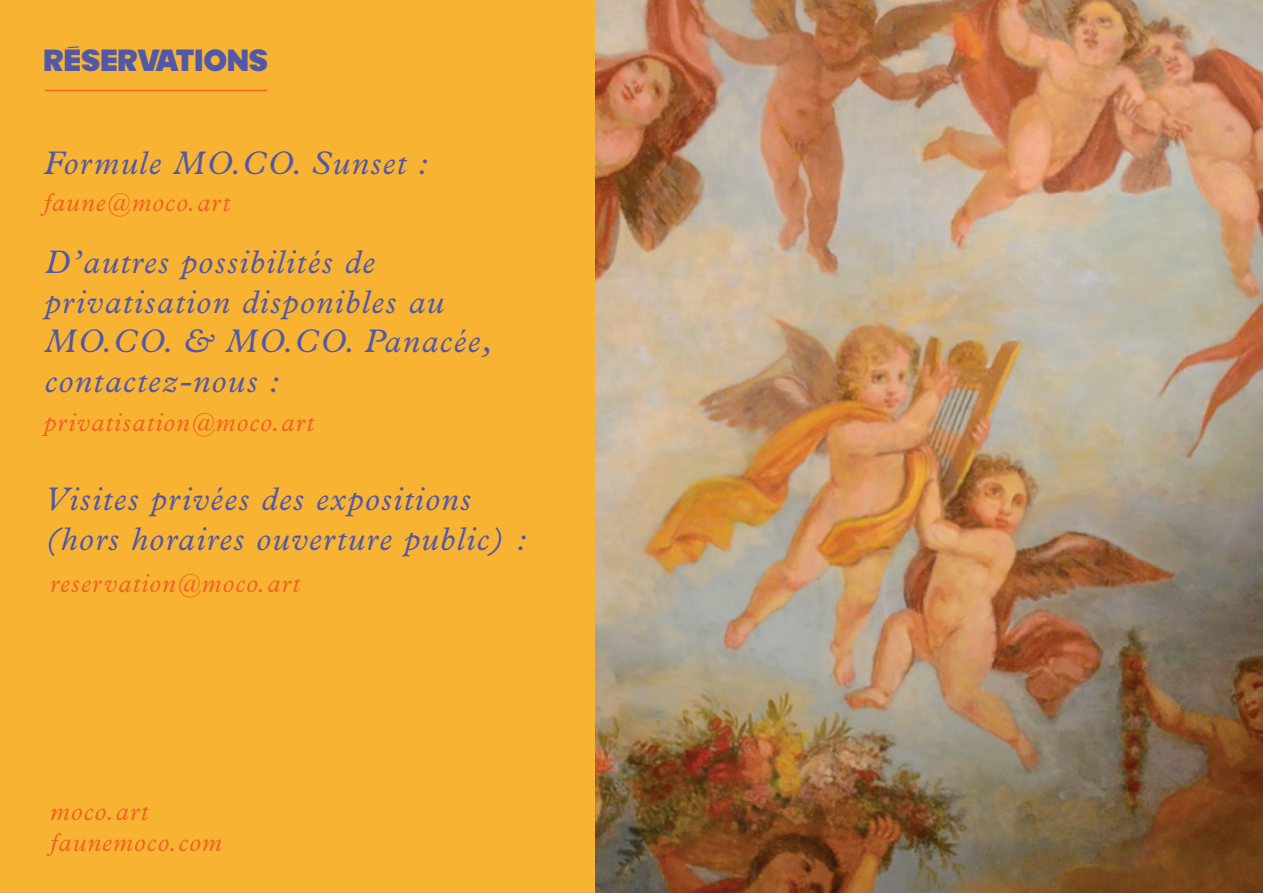
<style>
.page{position:relative;width:1263px;height:893px;background:#fff}
.page>*{position:absolute;margin:0;border:0;box-sizing:border-box;transform-origin:0 0}
.t1{font:italic 32.85px/39.5px "Plantin MT Pro";letter-spacing:.05em;color:#5158a6}
.t2{font:900 30px "MOCOSUNSET";color:#5158a6}
.t3{font:italic 25.95px/31.2px "Plantin MT Pro";letter-spacing:.05em;color:#f26221}
</style>
<div class="page">
<div style="left:0;top:0;width:599px;height:893px;background:#f9b332"></div>
<hr style="left:45px;top:90px;width:222px;height:1px;background:#f26221">
<img style="left:595px;top:0;width:668px;height:893px">
<p class="t2" style="left:43px;top:45px;width:226px">RÉSERVATIONS</p>
<p class="t1" style="left:44px;top:143px;width:386px">Formule MO.CO. Sunset :</p>
<p class="t3" style="left:44px;top:186px;width:187px">faune@moco.art</p>
<p class="t1" style="left:45px;top:243px;width:449px">D’autres possibilités de privatisation disponibles au<br>MO.CO. &amp; MO.CO. Panacée, contactez-nous :</p>
<p class="t3" style="left:44px;top:407px;width:272px">privatisation@moco.art</p>
<p class="t1" style="left:45px;top:480px;width:484px">Visites privées des expositions (hors horaires ouverture public) :</p>
<p class="t3" style="left:50px;top:568px;width:251px">reservation@moco.art</p>
<p class="t3" style="left:50px;top:796px;width:173px">moco.art faunemoco.com</p>
</div>
